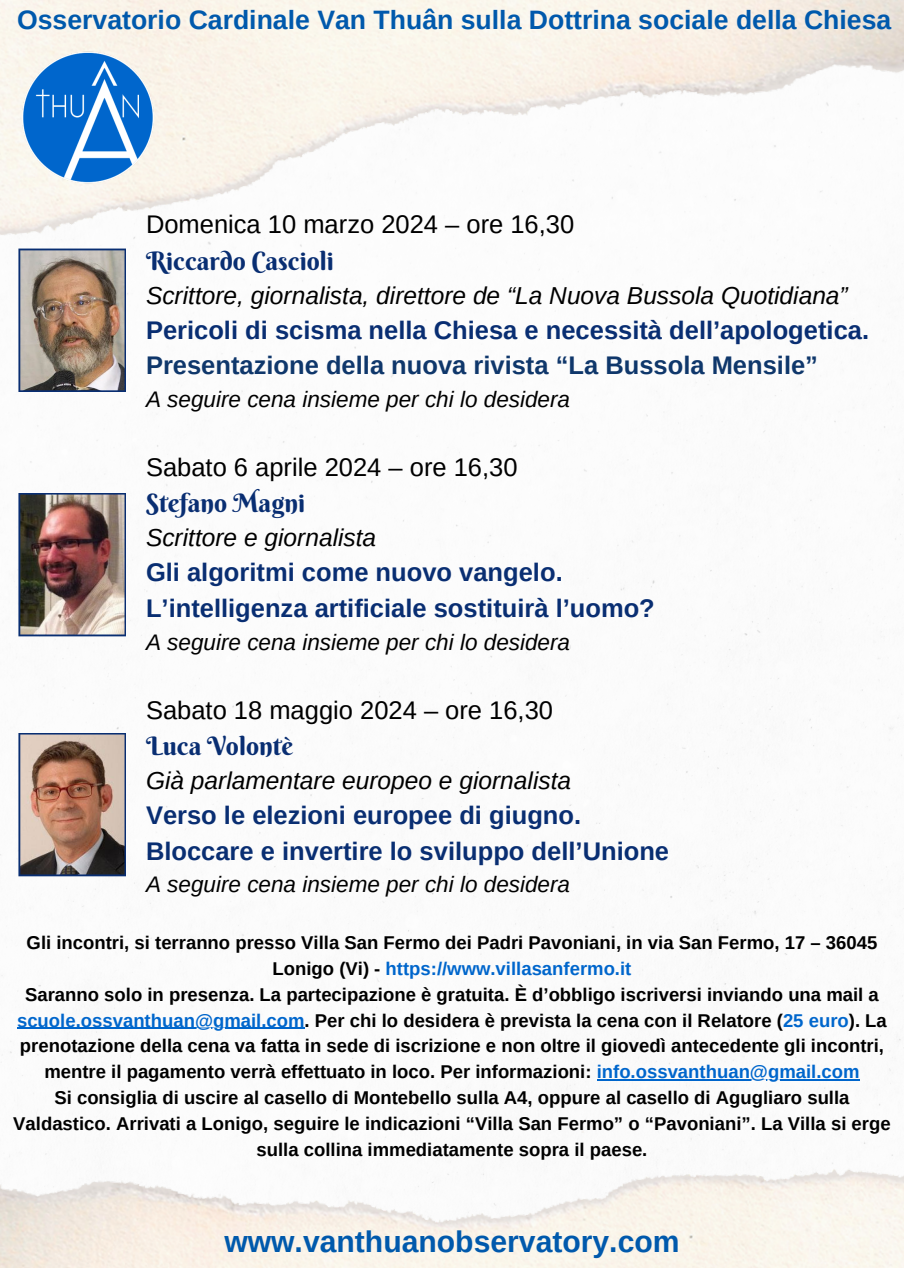
<style>
.page{position:relative;width:904px;height:1268px;background:#fff}
.page>*{position:absolute;margin:0;border:0;box-sizing:border-box;transform-origin:0 0}
.t1{font:700 30.1px "Arimo";color:#0059ac}
.t2{font:700 26.6px "Arimo";color:#0059ac}
.t3{font:700 25.5px "Arimo";color:#092e72}
.t4{font:25.5px "Arimo";color:#000}
.t5{font:700 25.5px "Arimo";color:#0f376b}
.t6{font:25.5px "Berkshire Swash";color:#092e72}
.t7{font:italic 24.5px "Arimo";color:#000}
.t8{font:italic 22.5px "Arimo";color:#000}
.t9{font:700 18.5px/25.9px "Arimo";color:#000;text-align:center}
.s1{color:#06c}
</style>
<div class="page">
<img style="left:0;top:1068px;width:903px;height:200px">
<img style="left:11px;top:49px;width:156px;height:138px">
<img style="left:18px;top:249px;width:108px;height:143px">
<hr style="left:17px;top:1028px;width:287px;height:1px;background:#06c">
<hr style="left:596px;top:1079px;width:263px;height:2px;background:#06c">
<img style="left:18px;top:493px;width:108px;height:143px">
<img style="left:18px;top:733px;width:108px;height:143px">
<p class="t2" style="left:17px;top:5px;width:875px">Osservatorio Cardinale Van Thuân sulla Dottrina sociale della Chiesa</p>
<p class="t4" style="left:146px;top:210px;width:429px">Domenica 10 marzo 2024 – ore 16,30</p>
<p class="t6" style="left:146px;top:245px;width:189px">Riccardo Cascioli</p>
<p class="t7" style="left:146px;top:282px;width:703px">Scrittore, giornalista, direttore de “La Nuova Bussola Quotidiana”</p>
<p class="t3" style="left:146px;top:316px;width:724px">Pericoli di scisma nella Chiesa e necessità dell’apologetica.</p>
<p class="t5" style="left:146px;top:351px;width:673px">Presentazione della nuova rivista “La Bussola Mensile”</p>
<p class="t8" style="left:146px;top:386px;width:425px">A seguire cena insieme per chi lo desidera</p>
<p class="t4" style="left:146px;top:453px;width:373px">Sabato 6 aprile 2024 – ore 16,30</p>
<p class="t6" style="left:146px;top:487px;width:161px">Stefano Magni</p>
<p class="t7" style="left:146px;top:524px;width:232px">Scrittore e giornalista</p>
<p class="t3" style="left:146px;top:558px;width:418px">Gli algoritmi come nuovo vangelo.</p>
<p class="t3" style="left:146px;top:594px;width:510px">L’intelligenza artificiale sostituirà l’uomo?</p>
<p class="t8" style="left:146px;top:629px;width:425px">A seguire cena insieme per chi lo desidera</p>
<p class="t4" style="left:146px;top:695px;width:408px">Sabato 18 maggio 2024 – ore 16,30</p>
<p class="t6" style="left:146px;top:730px;width:149px">Luca Volontè</p>
<p class="t7" style="left:146px;top:767px;width:426px">Già parlamentare europeo e giornalista</p>
<p class="t3" style="left:146px;top:801px;width:436px">Verso le elezioni europee di giugno.</p>
<p class="t3" style="left:146px;top:836px;width:524px">Bloccare e invertire lo sviluppo dell’Unione</p>
<p class="t8" style="left:146px;top:872px;width:425px">A seguire cena insieme per chi lo desidera</p>
<p class="t9" style="left:27px;top:929px;width:852px">Gli incontri, si terranno presso Villa San Fermo dei Padri Pavoniani, in via San Fermo, 17 – 36045<br>Lonigo (Vi) - <span class="s1">https://www.villasanfermo.it</span></p>
<p class="t9" style="left:17px;top:981px;width:871px">Saranno solo in presenza. La partecipazione è gratuita. È d’obbligo iscriversi inviando una mail a <span class="s1">scuole.ossvanthuan@gmail.com</span>. Per chi lo desidera è prevista la cena con il Relatore (<span class="s1">25 euro</span>). La prenotazione della cena va fatta in sede di iscrizione e non oltre il giovedì antecedente gli incontri, mentre il pagamento verrà effettuato in loco. Per informazioni: <span class="s1">info.ossvanthuan@gmail.com</span></p>
<p class="t9" style="left:13px;top:1085px;width:878px">Si consiglia di uscire al casello di Montebello sulla A4, oppure al casello di Agugliaro sulla<br>Valdastico. Arrivati a Lonigo, seguire le indicazioni “Villa San Fermo” o “Pavoniani”. La Villa si erge sulla collina immediatamente sopra il paese.</p>
<p class="t1" style="left:224px;top:1225px;width:456px">www.vanthuanobservatory.com</p>
</div>
